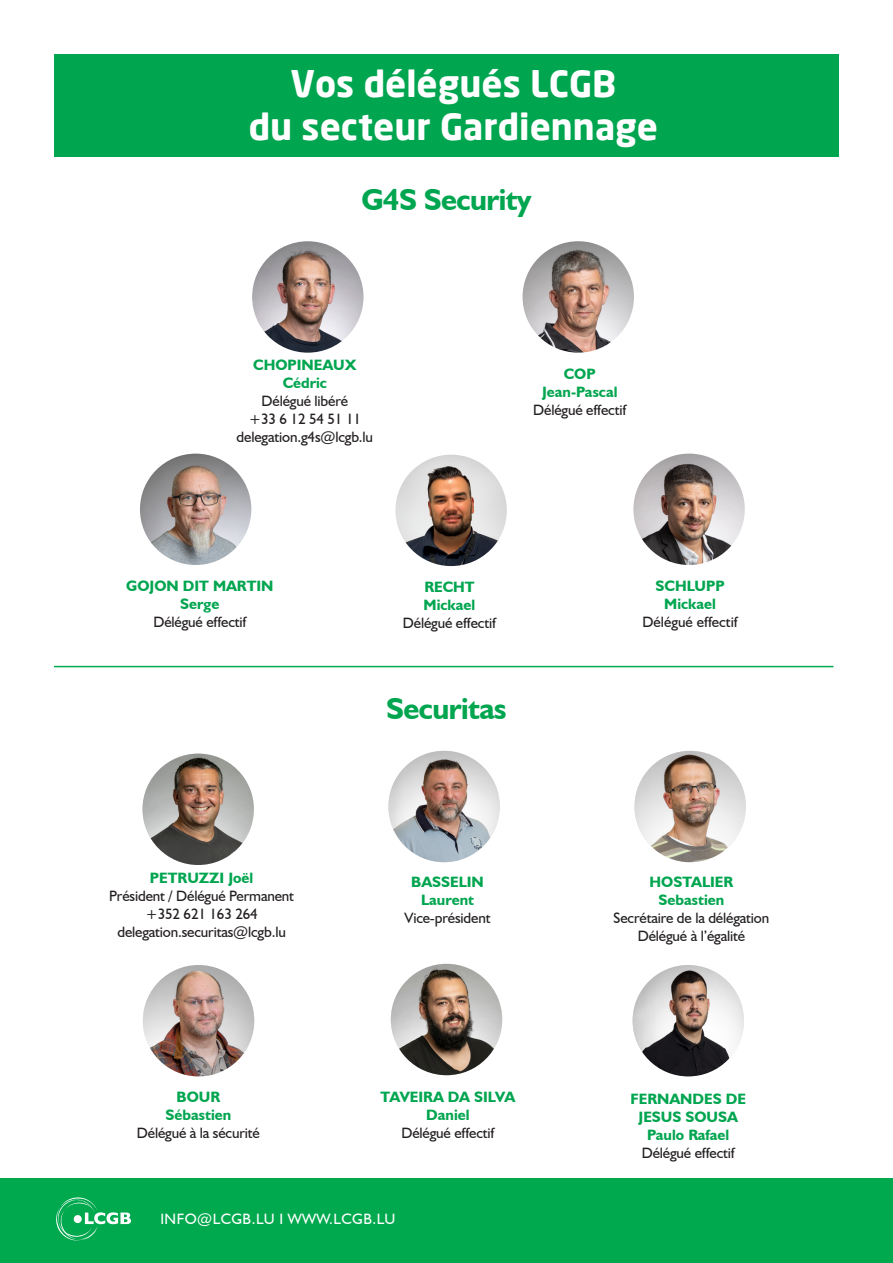
<style>
.page{position:relative;width:893px;height:1263px;background:#fff}
.page>*{position:absolute;margin:0;border:0;box-sizing:border-box;transform-origin:0 0}
.t1{font:700 36px/43.2px "Neo Sans";color:#fff;text-align:center}
.t2{font:700 30px "Humanist 521 BT";letter-spacing:-.02em;color:#00a54f}
.t3{font:15px "Humanist 521 BT";letter-spacing:-.01em;color:#231f20}
.t4{font:700 15px/18px "Humanist 521 BT";color:#00a54f;text-align:center}
.t5{font:15px "Humanist 521 BT";letter-spacing:.03em;color:#fff}
</style>
<div class="page">
<div style="left:0;top:1178px;width:893px;height:85px;background:#00a94e"></div>
<svg style="left:56px;top:1197px;width:75px;height:44px"></svg>
<div style="left:54px;top:54px;width:785px;height:103px;background:#00a54f"></div>
<img style="left:633px;top:965px;width:111px;height:111px;border-radius:56px">
<img style="left:142px;top:754px;width:112px;height:111px;border-radius:56px">
<img style="left:391px;top:964px;width:111px;height:111px;border-radius:56px">
<img style="left:252px;top:241px;width:111px;height:112px;border-radius:56px">
<img style="left:523px;top:241px;width:111px;height:112px;border-radius:56px">
<img style="left:140px;top:454px;width:111px;height:111px;border-radius:56px">
<img style="left:395px;top:455px;width:112px;height:111px;border-radius:56px">
<img style="left:633px;top:454px;width:112px;height:111px;border-radius:56px">
<img style="left:388px;top:751px;width:112px;height:111px;border-radius:56px">
<img style="left:143px;top:965px;width:111px;height:111px;border-radius:56px">
<img style="left:634px;top:751px;width:112px;height:111px;border-radius:56px">
<hr style="left:54px;top:666px;width:779px;height:1px;background:#00a94e">
<p class="t1" style="left:249px;top:61px;width:411px">Vos délégués LCGB<br>du secteur Gardiennage</p>
<p class="t2" style="left:362px;top:181px;width:171px">G4S Security</p>
<p class="t4" style="left:253px;top:355px;width:105px">CHOPINEAUX<br>Cédric</p>
<p class="t3" style="left:262px;top:391px;width:88px">Délégué libéré</p>
<p class="t3" style="left:249px;top:409px;width:114px">+33 6 12 54 51 11</p>
<p class="t3" style="left:237px;top:427px;width:138px">delegation.g4s@lcgb.lu</p>
<p class="t4" style="left:542px;top:364px;width:77px">COP<br>Jean-Pascal</p>
<p class="t3" style="left:533px;top:400px;width:95px">Délégué effectif</p>
<p class="t4" style="left:126px;top:577px;width:149px">GOJON DIT MARTIN<br>Serge</p>
<p class="t3" style="left:153px;top:613px;width:95px">Délégué effectif</p>
<p class="t4" style="left:424px;top:577px;width:53px;text-align:left">RECHT<br>Mickael</p>
<p class="t3" style="left:403px;top:614px;width:95px">Délégué effectif</p>
<p class="t2" style="left:386px;top:690px;width:122px">Securitas</p>
<p class="t4" style="left:656px;top:577px;width:71px">SCHLUPP<br>Mickael</p>
<p class="t3" style="left:642px;top:613px;width:97px">Délégué effectif</p>
<p class="t4" style="left:150px;top:869px;width:105px">PETRUZZI Joël</p>
<p class="t3" style="left:109px;top:887px;width:186px">Président / Délégué Permanent</p>
<p class="t3" style="left:145px;top:905px;width:114px">+352 621 163 264</p>
<p class="t3" style="left:117px;top:923px;width:170px">delegation.securitas@lcgb.lu</p>
<p class="t4" style="left:177px;top:1087px;width:45px">BOUR</p>
<p class="t4" style="left:166px;top:1105px;width:67px">Sébastien</p>
<p class="t3" style="left:137px;top:1123px;width:124px">Délégué à la sécurité</p>
<p class="t4" style="left:411px;top:873px;width:74px">BASSELIN</p>
<p class="t4" style="left:421px;top:891px;width:55px">Laurent</p>
<p class="t3" style="left:405px;top:909px;width:87px">Vice-président</p>
<p class="t4" style="left:381px;top:1087px;width:136px">TAVEIRA DA SILVA<br>Daniel</p>
<p class="t3" style="left:401px;top:1124px;width:95px">Délégué effectif</p>
<p class="t5" style="left:160px;top:1209px;width:236px">INFO@LCGB.LU I WWW.LCGB.LU</p>
<p class="t4" style="left:649px;top:873px;width:85px">HOSTALIER</p>
<p class="t4" style="left:659px;top:891px;width:67px">Sebastien</p>
<p class="t3" style="left:614px;top:909px;width:157px">Secrétaire de la délégation</p>
<p class="t3" style="left:638px;top:927px;width:109px">Délégué à l’égalité</p>
<p class="t4" style="left:630px;top:1090px;width:117px">FERNANDES DE<br>JESUS SOUSA</p>
<p class="t4" style="left:647px;top:1126px;width:84px">Paulo Rafael</p>
<p class="t3" style="left:642px;top:1144px;width:95px">Délégué effectif</p>
</div>
